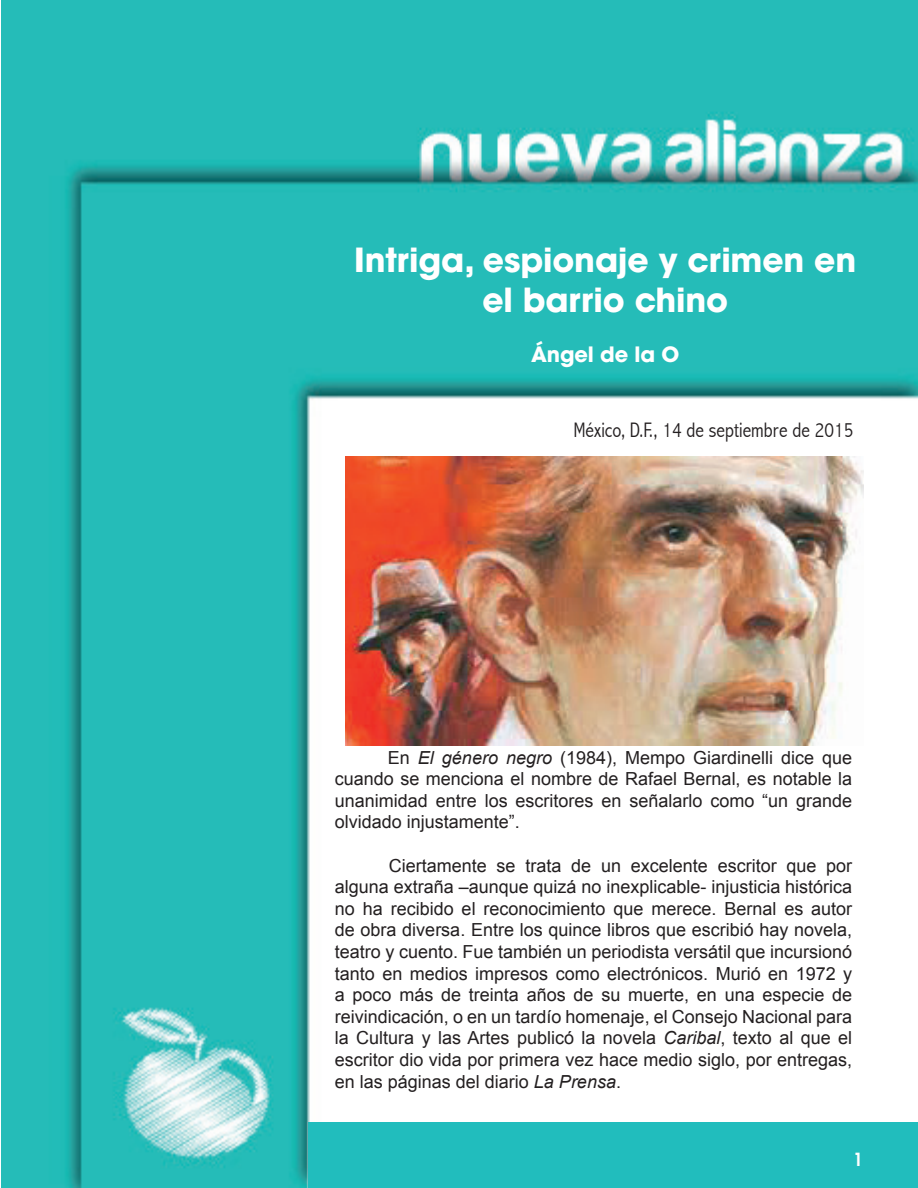
<style>
.page{position:relative;width:918px;height:1188px;background:#fff}
.page>*{position:absolute;margin:0;border:0;box-sizing:border-box;transform-origin:0 0}
.t1{font:700 33px/39.6px "ITC Avant Garde Pro";letter-spacing:-.005em;color:#fff;text-align:center}
.t2{font:300 condensed 21px "Abadi";color:#231f20}
.t3{font:700 21px "ITC Avant Garde Pro";letter-spacing:-.005em;color:#fff}
.t4{font:18px/21.6px "Arial";color:#231f20;text-align:justify}
.t5{font:600 18px "ITC Avant Garde Pro";color:#fff}
.s1{font-style:italic}
</style>
<div class="page">
<img style="left:1px;top:0;width:917px;height:1188px">
<div style="left:308px;top:1123px;width:610px;height:65px;background:#21bdbd"></div>
<img style="left:346px;top:456px;width:517px;height:290px">
<h1 class="t1" style="left:354px;top:240px;width:504px">Intriga, espionaje y crimen en el barrio chino</h1>
<p class="t3" style="left:531px;top:340px;width:150px">Ángel de la O</p>
<p class="t2" style="left:573px;top:418px;width:281px">México, D.F., 14 de septiembre de 2015</p>
<p class="t4" style="left:335px;top:747px;width:519px;text-indent:53px">En <span class="s1">El género negro</span> (1984), Mempo Giardinelli dice que cuando se menciona el nombre de Rafael Bernal, es notable la unanimidad entre los escritores en señalarlo como “un grande olvidado injustamente”.</p>
<p class="t4" style="left:335px;top:855px;width:519px;text-indent:54px">Ciertamente se trata de un excelente escritor que por alguna extraña –aunque quizá no inexplicable- injusticia histórica no ha recibido el reconocimiento que merece. Bernal es autor de obra diversa. Entre los quince libros que escribió hay novela, teatro y cuento. Fue también un periodista versátil que incursionó tanto en medios impresos como electrónicos. Murió en 1972 y a poco más de treinta años de su muerte, en una especie de reivindicación, o en un tardío homenaje, el Consejo Nacional para la Cultura y las Artes publicó la novela <span class="s1">Caribal</span>, texto al que el escritor dio vida por primera vez hace medio siglo, por entregas, en las páginas del diario <span class="s1">La Prensa</span>.</p>
<p class="t5" style="left:853px;top:1148px;width:12px">1</p>
</div>
